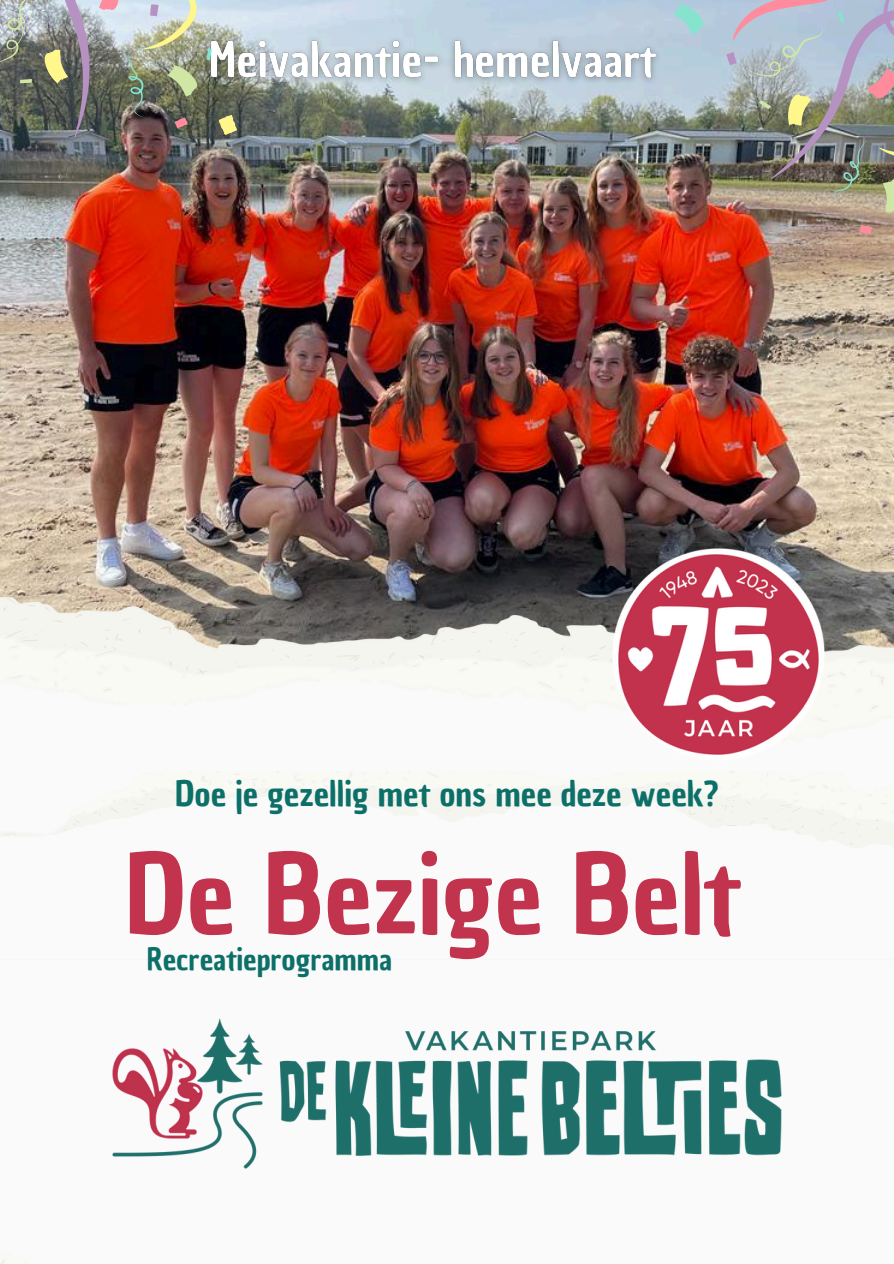
<style>
.page{position:relative;width:894px;height:1264px;background:#fff}
.page>*{position:absolute;margin:0;border:0;box-sizing:border-box;transform-origin:0 0}
.t1{font:107.25px "Chau Philomene One";color:#c2334d}
.t2{font:34.2px "Chau Philomene One";color:#0c7069}
.t3{font:30px "Chau Philomene One";color:#0c7069}
</style>
<div class="page">
<img style="left:0;top:0;width:893px;height:554px">
<img style="left:0;top:554px;width:893px;height:709px">
<img style="left:586px;top:522px;width:264px;height:249px">
<img style="left:0;top:771px;width:893px;height:93px">
<img style="left:102px;top:1007px;width:689px;height:172px">
<svg style="left:859px;top:225px;width:12px;height:10px"></svg>
<svg style="left:893px;top:249px;width:1px;height:20px"></svg>
<svg style="left:672px;top:4px;width:31px;height:31px"></svg>
<img style="left:726px;top:0;width:167px;height:212px">
<img style="left:282px;top:29px;width:387px;height:64px">
<img style="left:0;top:0;width:282px;height:138px">
<h1 class="t2" style="left:175px;top:770px;width:544px">Doe je gezellig met ons mee deze week?</h1>
<h3 class="t1" style="left:125px;top:822px;width:616px">De Bezige Belt</h3>
<p class="t3" style="left:147px;top:939px;width:247px">Recreatieprogramma</p>
</div>
